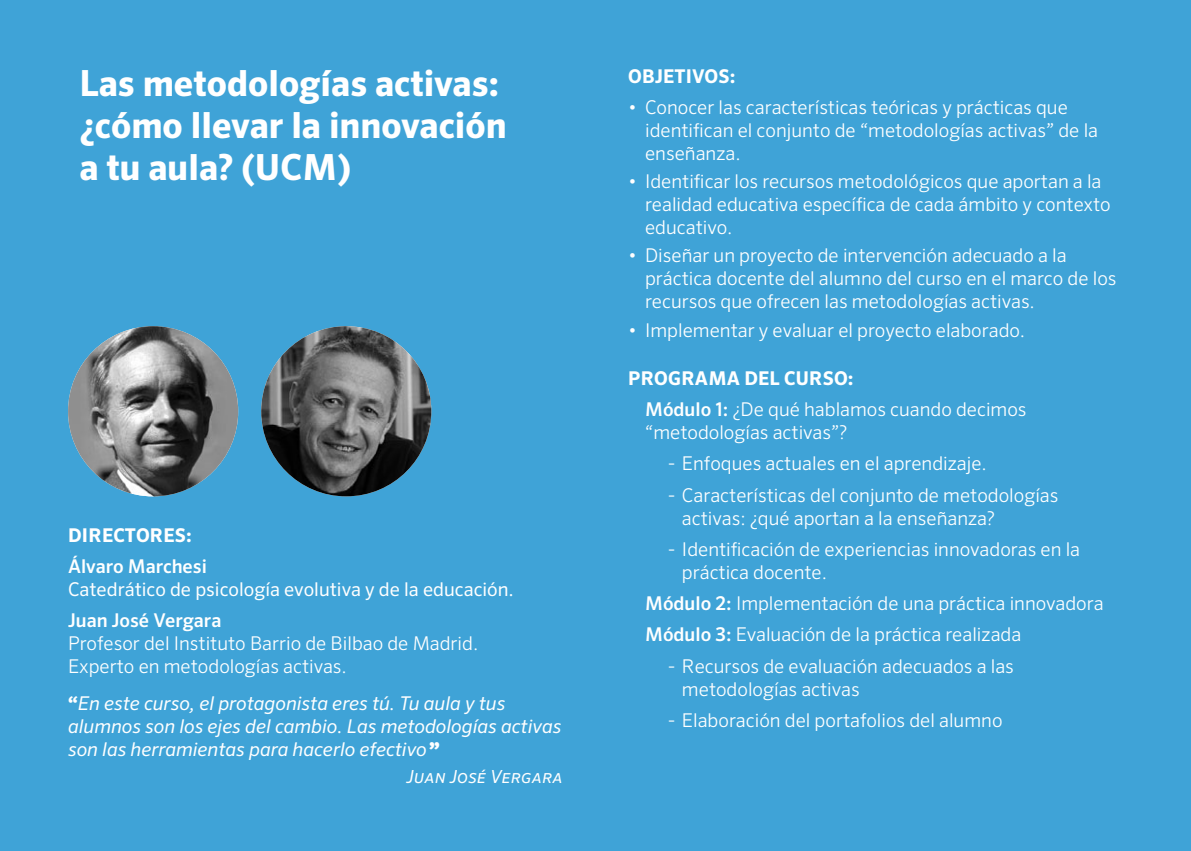
<style>
.page{position:relative;width:1191px;height:851px;background:#fff}
.page>*{position:absolute;margin:0;border:0;box-sizing:border-box;transform-origin:0 0}
.t1{font:700 36px/42px "Sero Pro";color:#fff}
.t2{font:300 19px/22.8px "Sero Pro";color:#fff}
.t3{font:italic 19px/22.8px "Sero Pro";color:#fff}
.t4{font:19px "Sero Pro";color:#fff}
.t5{font:500 19px "Sero Pro";color:#fff}
.t6{font:700 19px "Sero Pro";letter-spacing:.01em;color:#fff}
.t7{font:italic 18px "Sero Pro";color:#fff}
.s1{font-weight:700}
.s2{font-weight:500}
.s3{font-weight:700;font-style:normal}
.s4{font-weight:900;font-style:normal}
</style>
<div class="page">
<div style="left:0;top:0;width:1191px;height:850px;background:#3fa3d7"></div>
<img style="left:261px;top:326px;width:170px;height:170px;border-radius:85px">
<img style="left:68px;top:326px;width:170px;height:170px;border-radius:85px">
<h1 class="t1" style="left:79px;top:63px;width:428px">Las metodologías activas: ¿cómo llevar la innovación a tu aula? (uCM)</h1>
<p class="t6" style="left:628px;top:65px;width:109px">Objetivos:</p>
<p class="t2" style="left:645px;top:96px;width:454px;text-indent:-17px">• Conocer las características teóricas y prácticas que identifican el conjunto de “metodologías activas” de la enseñanza.</p>
<p class="t2" style="left:645px;top:170px;width:467px;text-indent:-17px">• Identificar los recursos metodológicos que aportan a la realidad educativa específica de cada ámbito y contexto educativo.</p>
<p class="t2" style="left:645px;top:244px;width:473px;text-indent:-17px">• Diseñar un proyecto de intervención adecuado a la práctica docente del alumno del curso en el marco de los recursos que ofrecen las metodologías activas.</p>
<p class="t2" style="left:628px;top:318px;width:399px">• Implementar y evaluar el proyecto elaborado.</p>
<p class="t2" style="left:645px;top:362px;width:383px;line-height:31.4px;text-indent:-17px"><span class="s1">Programa del curso:<br></span><span class="s2">Módulo 1:</span> ¿De qué hablamos cuando decimos</p>
<p class="t2" style="left:645px;top:420px;width:204px">“metodologías activas”?</p>
<p class="t2" style="left:668px;top:452px;width:320px">- Enfoques actuales en el aprendizaje.</p>
<p class="t2" style="left:682px;top:483px;width:378px;text-indent:-14px">- Características del conjunto de metodologías activas: ¿qué aportan a la enseñanza?</p>
<p class="t2" style="left:682px;top:537px;width:400px;text-indent:-14px">- Identificación de experiencias innovadoras en la práctica docente.</p>
<p class="t2" style="left:645px;top:587px;width:460px;line-height:31.4px"><span class="s2">Módulo 2:</span> Implementación de una práctica innovadora<br><span class="s2">Módulo 3:</span> Evaluación de la práctica realizada</p>
<p class="t2" style="left:682px;top:654px;width:333px;text-indent:-14px">- Recursos de evaluación adecuados a las metodologías activas</p>
<p class="t2" style="left:668px;top:708px;width:336px">- Elaboración del portafolios del alumno</p>
<p class="t6" style="left:68px;top:523px;width:125px">Directores:</p>
<p class="t5" style="left:68px;top:555px;width:140px">Álvaro Marchesi</p>
<p class="t4" style="left:68px;top:578px;width:447px">Catedrático de psicología evolutiva y de la educación.</p>
<p class="t5" style="left:68px;top:609px;width:155px">Juan José Vergara</p>
<p class="t2" style="left:68px;top:631px;width:412px">Profesor del Instituto Barrio de Bilbao de Madrid.<br>Experto en metodologías activas.</p>
<p class="t3" style="left:68px;top:691px;width:495px"><span class="s3">“</span>En este curso, el protagonista eres tú. Tu aula y tus alumnos son los ejes del cambio. Las metodologías activas son las herramientas para hacerlo efectivo<span class="s4">”</span></p>
<p class="t7" style="left:407px;top:765px;width:158px">Juan José Vergara</p>
</div>
